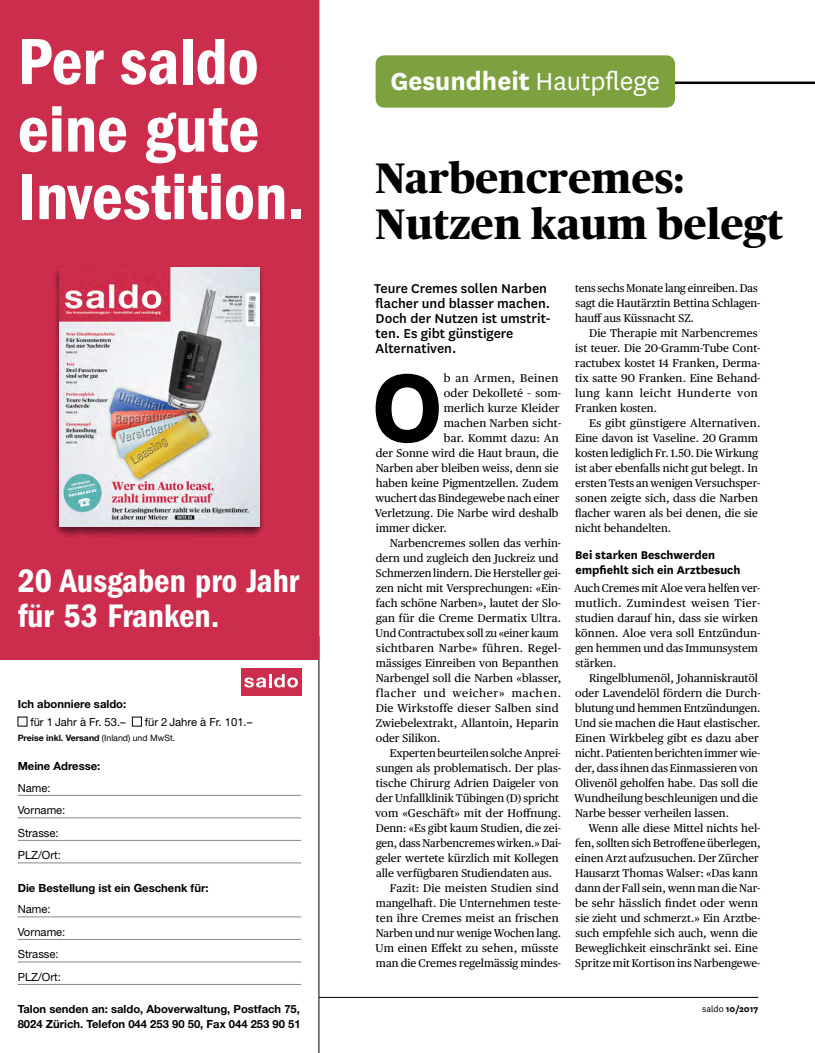
<style>
.page{position:relative;width:815px;height:1053px;background:#fff}
.page>*{position:absolute;margin:0;border:0;box-sizing:border-box;transform-origin:0 0}
.t1{font:700 113.12px "National";color:#000}
.t2{font:67.5px/67.5px "ITC Franklin Gothic Std Dm Cd";color:#fff}
.t3{font:800 42.5px/46px "Publico Headline";letter-spacing:.01em;color:#000}
.t4{font:33.75px/35px "ITC Franklin Gothic Std Dm Cd";color:#fff}
.t5{font:700 28.75px "National";color:#fff}
.t6{font:500 15px/15px "National";color:#000}
.t7{font:700 13.12px/15px "National";color:#000}
.t8{font:700 12.5px "National";color:#000}
.t9{font:11.25px/15px "Publico Text";color:#000}
.t10{font:700 11.25px/15px "Helvetica Neue LT Std";color:#000}
.t11{font:11.25px/22.5px "Helvetica Neue LT Std";color:#000}
.t12{font:11.25px "Publico Text";letter-spacing:.025em;color:#000}
.t13{font:11.25px "Publico Text";letter-spacing:.02em;color:#000}
.t14{font:11.25px "Publico Text";letter-spacing:.06em;color:#000}
.t15{font:11.25px "Publico Text";letter-spacing:.03em;color:#000}
.t16{font:700 10px "National";color:#000}
.t17{font:700 8.75px "Helvetica Neue LT Std";color:#000}
.s1{font-weight:400}
</style>
<div class="page">
<hr style="left:57px;top:997px;width:701px;height:1px;background:#000">
<hr style="left:567px;top:81px;width:248px;height:3px;background:#000">
<svg style="left:0;top:659px;width:319px;height:393px"></svg>
<div style="left:0;top:0;width:319px;height:659px;background:#cd2d4d"></div>
<div style="left:18px;top:717px;width:9px;height:9px;background:#fff"></div>
<div style="left:132px;top:717px;width:9px;height:9px;background:#fff"></div>
<div style="left:132px;top:716px;width:10px;height:10px;border:1px solid #000"></div>
<hr style="left:18px;top:795px;width:283px;height:1px;background:#868786">
<hr style="left:18px;top:817px;width:283px;height:1px;background:#868786">
<hr style="left:18px;top:840px;width:283px;height:1px;background:#868786">
<hr style="left:18px;top:862px;width:283px;height:1px;background:#868786">
<hr style="left:18px;top:916px;width:283px;height:1px;background:#868786">
<hr style="left:18px;top:939px;width:283px;height:1px;background:#868786">
<hr style="left:18px;top:961px;width:283px;height:1px;background:#868786">
<hr style="left:18px;top:984px;width:283px;height:1px;background:#868786">
<div style="left:241px;top:668px;width:60px;height:27px;background:#cd2d4d"></div>
<svg style="left:244px;top:674px;width:54px;height:13px"></svg>
<div style="left:53px;top:266px;width:212px;height:270px;background:#000;opacity:.6"></div>
<img style="left:59px;top:267px;width:201px;height:259px">
<div style="left:376px;top:55px;width:299px;height:53px;background:#7da13f;border-radius:9px"></div>
<h2 class="t2" style="left:18px;top:28px;width:288px">Per saldo eine gute<br>Investition.</h2>
<h3 class="t4" style="left:18px;top:563px;width:283px">20 Ausgaben pro Jahr für 53 Franken.</h3>
<p class="t10" style="left:18px;top:695px;width:110px">Ich abonniere saldo:</p>
<p class="t11" style="left:30px;top:711px;width:97px">für 1 Jahr à Fr. 53.–</p>
<p class="t11" style="left:145px;top:711px;width:109px">für 2 Jahre à Fr. 101.–</p>
<p class="t17" style="left:18px;top:732px;width:159px">Preise inkl. Versand <span class="s1">(Inland) und MwSt.</span></p>
<p class="t10" style="left:18px;top:758px;width:84px">Meine Adresse:</p>
<p class="t11" style="left:18px;top:776px;width:49px">Name:<br>Vorname:<br>Strasse:<br>PLZ/Ort:</p>
<p class="t10" style="left:18px;top:880px;width:192px">Die Bestellung ist ein Geschenk für:</p>
<p class="t11" style="left:18px;top:897px;width:49px">Name:<br>Vorname:<br>Strasse:<br>PLZ/Ort:</p>
<h3 class="t5" style="left:390px;top:61px;width:271px">Gesundheit <span class="s1">Hautpflege</span></h3>
<h3 class="t3" style="left:376px;top:152px;width:409px">Narbencremes:<br>Nutzen kaum belegt</h3>
<h3 class="t6" style="left:374px;top:280px;width:178px">Teure Cremes sollen Narben flacher und blasser machen.<br>Doch der Nutzen ist umstrit&shy;ten. Es gibt günstigere<br>Alternativen.</h3>
<h1 class="t1" style="left:371px;top:327px;width:74px">O</h1>
<p class="t15" style="left:444px;top:369px;width:116px">b an Armen, Beinen</p>
<p class="t9" style="left:444px;top:384px;width:119px">oder Dekolleté – som-</p>
<p class="t9" style="left:444px;top:399px;width:117px">merlich kurze Kleider</p>
<p class="t9" style="left:444px;top:414px;width:119px">machen Narben sicht-</p>
<p class="t9" style="left:444px;top:429px;width:116px">bar. Kommt dazu: An</p>
<p class="t9" style="left:376px;top:444px;width:184px">der Sonne wird die Haut braun, die</p>
<p class="t9" style="left:376px;top:459px;width:184px">Narben aber bleiben weiss, denn sie</p>
<p class="t9" style="left:376px;top:474px;width:184px">haben keine Pigmentzellen. Zudem</p>
<p class="t9" style="left:375px;top:489px;width:186px">wuchert das Bindegewebe nach einer</p>
<p class="t9" style="left:375px;top:504px;width:185px">Verletzung. Die Narbe wird deshalb</p>
<p class="t9" style="left:376px;top:519px;width:72px">immer dicker.</p>
<p class="t9" style="left:390px;top:534px;width:173px">Narbencremes sollen das verhin-</p>
<p class="t9" style="left:376px;top:549px;width:184px">dern und zugleich den Juckreiz und</p>
<p class="t9" style="left:376px;top:564px;width:187px">Schmerzen lindern. Die Hersteller gei-</p>
<p class="t9" style="left:376px;top:579px;width:187px">zen nicht mit Versprechungen: «Ein-</p>
<p class="t9" style="left:376px;top:594px;width:187px">fach schöne Narben», lautet der Slo-</p>
<p class="t9" style="left:376px;top:609px;width:186px">gan für die Creme Dermatix Ultra.</p>
<p class="t9" style="left:376px;top:624px;width:185px">Und Contractubex soll zu «einer kaum</p>
<p class="t12" style="left:376px;top:639px;width:186px">sichtbaren Narbe» führen. Regel-</p>
<p class="t9" style="left:376px;top:654px;width:184px">mässiges Einreiben von Bepanthen</p>
<p class="t9" style="left:376px;top:669px;width:187px">Narbengel soll die Narben «blasser,</p>
<p class="t14" style="left:376px;top:684px;width:187px">flacher und weicher» machen.</p>
<p class="t13" style="left:376px;top:699px;width:184px">Die Wirkstoffe dieser Salben sind</p>
<p class="t9" style="left:376px;top:714px;width:184px">Zwiebelextrakt, Allantoin, Heparin</p>
<p class="t9" style="left:376px;top:729px;width:66px">oder Silikon.</p>
<p class="t9" style="left:390px;top:744px;width:173px">Experten beurteilen solche Anprei-</p>
<p class="t9" style="left:376px;top:759px;width:186px">sungen als problematisch. Der plas-</p>
<p class="t9" style="left:376px;top:774px;width:184px">tische Chirurg Adrien Daigeler von</p>
<p class="t9" style="left:376px;top:789px;width:185px">der Unfallklinik Tübingen (D) spricht</p>
<p class="t9" style="left:375px;top:804px;width:187px">vom «Geschäft» mit der Hoffnung.</p>
<p class="t9" style="left:376px;top:819px;width:187px">Denn: «Es gibt kaum Studien, die zei-</p>
<p class="t9" style="left:376px;top:834px;width:187px">gen, dass Narbencremes wirken.» Dai-</p>
<p class="t9" style="left:376px;top:849px;width:184px">geler wertete kürzlich mit Kollegen</p>
<p class="t9" style="left:376px;top:864px;width:178px">alle verfügbaren Studiendaten aus.</p>
<p class="t9" style="left:390px;top:879px;width:170px">Fazit: Die meisten Studien sind</p>
<p class="t9" style="left:376px;top:894px;width:187px">mangelhaft. Die Unternehmen teste-</p>
<p class="t9" style="left:376px;top:909px;width:184px">ten ihre Cremes meist an frischen</p>
<p class="t9" style="left:376px;top:924px;width:187px">Narben und nur wenige Wochen lang.</p>
<p class="t9" style="left:376px;top:939px;width:184px">Um einen Effekt zu sehen, müsste</p>
<p class="t9" style="left:376px;top:954px;width:187px">man die Cremes regelmässig mindes-</p>
<p class="t9" style="left:575px;top:279px;width:187px">tens sechs Monate lang einreiben. Das sagt die Hautärztin Bettina Schlagen&shy;hauff aus Küssnacht SZ.</p>
<p class="t9" style="left:575px;top:324px;width:187px;text-indent:14px">Die Therapie mit Narbencremes ist teuer. Die 20-Gramm--Tube Cont&shy;ractubex kostet 14 Franken, Derma&shy;tix satte 90 Franken. Eine Behand&shy;lung kann leicht Hunderte von<br>Franken kosten.</p>
<p class="t9" style="left:575px;top:414px;width:187px;text-indent:14px">Es gibt günstigere Alternativen.<br>Eine davon ist Vaseline. 20 Gramm kosten lediglich Fr. 1.50. Die Wirkung ist aber ebenfalls nicht gut belegt. In ersten Tests an wenigen Versuchsper&shy;sonen zeigte sich, dass die Narben flacher waren als bei denen, die sie nicht behandelten.</p>
<p class="t7" style="left:575px;top:547px;width:167px">Bei starken Beschwerden empfiehlt sich ein Arztbesuch</p>
<p class="t9" style="left:574px;top:579px;width:188px">Auch Cremes mit Aloe vera helfen ver&shy;mutlich. Zumindest weisen Tier&shy;studien darauf hin, dass sie wirken können. Aloe vera soll Entzündun&shy;gen hemmen und das Immunsystem stärken.</p>
<p class="t9" style="left:574px;top:669px;width:188px;text-indent:15px">Ringelblumenöl, Johanniskrautöl oder Lavendelöl fördern die Durch&shy;blutung und hemmen Entzündungen.<br>Und sie machen die Haut elastischer.<br>Einen Wirkbeleg gibt es dazu aber nicht. Patienten berichten immer wie&shy;der, dass ihnen das Einmassieren von Olivenöl geholfen habe. Das soll die Wundheilung beschleunigen und die Narbe besser verheilen lassen.</p>
<p class="t9" style="left:575px;top:819px;width:187px;text-indent:13px">Wenn alle diese Mittel nichts hel&shy;fen, sollten sich Betroffene überlegen, einen Arzt aufzusuchen. Der Zürcher Hausarzt Thomas Walser: «Das kann dann der Fall sein, wenn man die Nar&shy;be sehr hässlich findet oder wenn sie zieht und schmerzt.» Ein Arztbe&shy;such empfehle sich auch, wenn die Beweglichkeit einschränkt sei. Eine Spritze mit Kortison ins Narbengewe-</p>
<p class="t10" style="left:18px;top:1000px;width:285px">Talon senden an: saldo, Aboverwaltung, Postfach 75,<br>8024 Zürich. Telefon 044 253 90 50, Fax 044 253 90 51</p>
<p class="t8" style="left:57px;top:999px;width:13px">32</p>
<p class="t16" style="left:702px;top:1002px;width:58px"><span class="s1">saldo</span> 10/2017</p>
</div>
